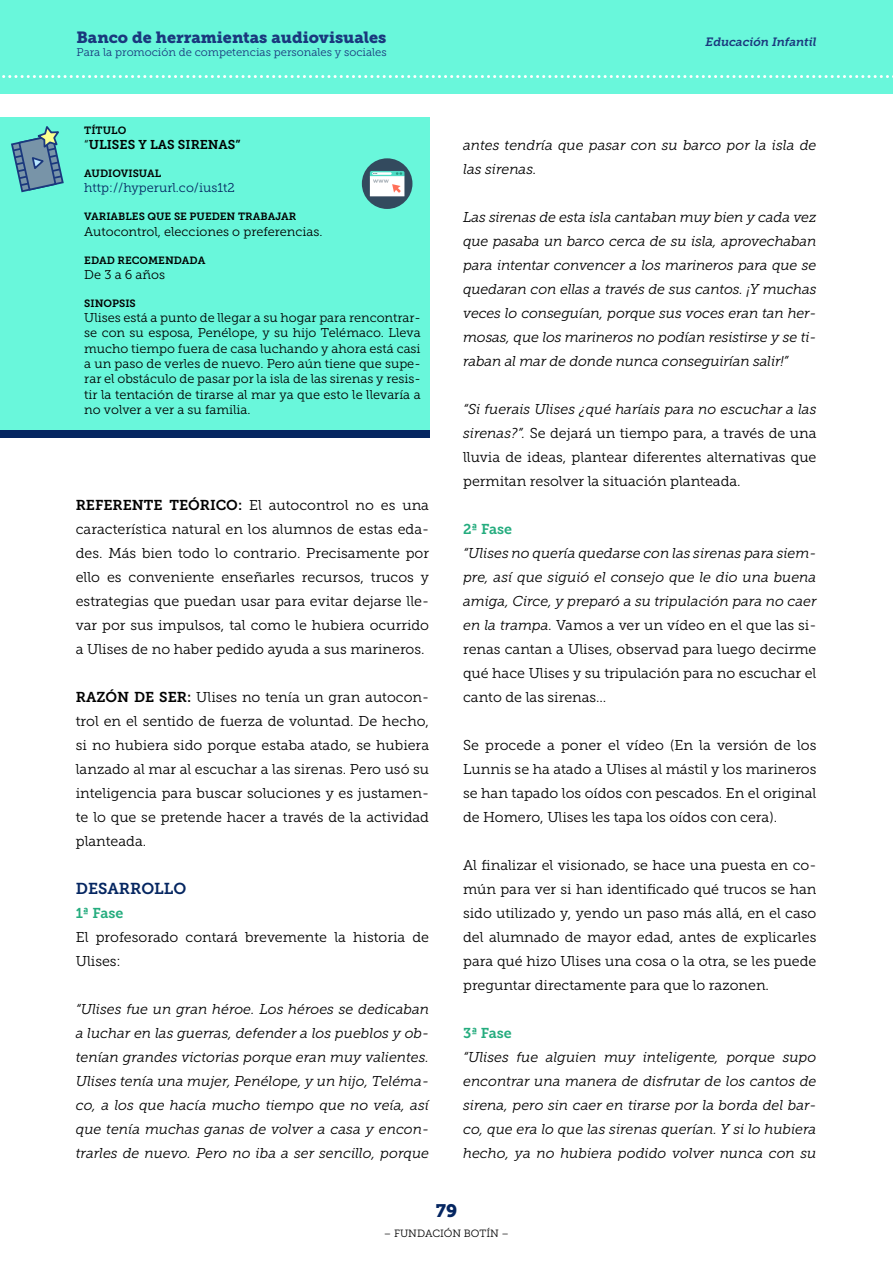
<style>
.page{position:relative;width:893px;height:1263px;background:#fff}
.page>*{position:absolute;margin:0;border:0;box-sizing:border-box;transform-origin:0 0}
.t1{font:18px "Museo Slab 900";color:#052661}
.t2{font:16.2px "Museo Slab 900";color:#1a387d}
.t3{font:15.75px "Museo Slab 700";color:#052661}
.t4{font:14.25px/24px "Museo Slab 300";color:#000;text-align:justify}
.t5{font:italic 14.25px/24px "Museo Slab 300";color:#000;text-align:justify}
.t6{font:14.25px "Museo Slab 700";color:#24ac7e}
.t7{font:12.75px/15.3px "Museo Slab 300";color:#000;text-align:justify}
.t8{font:12.75px "Museo Slab 300";color:#052661}
.t9{font:12.75px "Museo Slab 700";color:#000}
.t10{font:italic 12px "Museo Slab 700";letter-spacing:-.005em;color:#1a387d}
.t11{font:11.25px "Museo Slab 300";color:#1a387d}
.t12{font:10.5px "Museo Slab 700";color:#000}
.t13{font:10.5px "Museo Slab 300";color:#000}
.s1{font-family:"Museo Slab 300"}
.s2{font-family:"Museo Slab 700"}
.s3{font-style:italic}
.s4{font-style:normal}
</style>
<div class="page">
<div style="left:0;top:117px;width:429px;height:315px;background:#69f7db"></div>
<div style="left:0;top:431px;width:429px;height:7px;background:#052661"></div>
<div style="left:0;top:0;width:893px;height:94px;background:#69f7db"></div>
<svg style="left:2px;top:75px;width:891px;height:3px"></svg>
<div style="left:362px;top:158px;width:50px;height:51px;background:#334a5e;border-radius:50%"></div>
<svg style="left:370px;top:171px;width:34px;height:25px"></svg>
<svg style="left:11px;top:126px;width:53px;height:67px"></svg>
<p class="t2" style="left:77px;top:28px;width:311px">Banco de herramientas audiovisuales</p>
<p class="t11" style="left:77px;top:46px;width:312px">Para la promoción de competencias personales y sociales</p>
<p class="t12" style="left:84px;top:124px;width:43px">TÍTULO</p>
<p class="t9" style="left:84px;top:138px;width:158px"><span class="s1">“</span>ULISES Y LAS SIRENAS”</p>
<p class="t12" style="left:84px;top:167px;width:78px">AUDIOVISUAL</p>
<p class="t8" style="left:84px;top:181px;width:152px">http://hyperurl.co/ius1t2</p>
<p class="t12" style="left:84px;top:211px;width:213px">VARIABLES QUE SE PUEDEN TRABAJAR</p>
<p class="t7" style="left:84px;top:224px;width:240px">Autocontrol, elecciones o preferencias.</p>
<p class="t12" style="left:84px;top:254px;width:123px">EDAD RECOMENDADA</p>
<p class="t7" style="left:84px;top:267px;width:82px">De 3 a 6 años</p>
<p class="t12" style="left:84px;top:297px;width:53px">SINOPSIS</p>
<p class="t7" style="left:84px;top:310px;width:338px">Ulises está a punto de llegar a su hogar para rencontrar&shy;se con su esposa, Penélope, y su hijo Telémaco. Lleva mucho tiempo fuera de casa luchando y ahora está casi a un paso de verles de nuevo. Pero aún tiene que supe&shy;rar el obstáculo de pasar por la isla de las sirenas y resis&shy;tir la tentación de tirarse al mar ya que esto le llevaría a no volver a ver a su familia.</p>
<p class="t4" style="left:76px;top:493px;width:355px"><span class="s2">REFERENTE TEÓRICO:</span> El autocontrol no es una característica natural en los alumnos de estas eda&shy;des. Más bien todo lo contrario. Precisamente por ello es conveniente enseñarles recursos, trucos y estrategias que puedan usar para evitar dejarse lle&shy;var por sus impulsos, tal como le hubiera ocurrido a Ulises de no haber pedido ayuda a sus marineros.</p>
<p class="t4" style="left:76px;top:685px;width:355px"><span class="s2">RAZÓN DE SER:</span> Ulises no tenía un gran autocon&shy;trol en el sentido de fuerza de voluntad. De hecho, si no hubiera sido porque estaba atado, se hubiera lanzado al mar al escuchar a las sirenas. Pero usó su inteligencia para buscar soluciones y es justamen&shy;te lo que se pretende hacer a través de la actividad planteada.</p>
<p class="t3" style="left:76px;top:880px;width:112px">DESARROLLO</p>
<p class="t6" style="left:76px;top:905px;width:49px">1ª Fase</p>
<p class="t4" style="left:76px;top:925px;width:355px">El profesorado contará brevemente la historia de<br>Ulises:</p>
<p class="t5" style="left:76px;top:997px;width:355px">“Ulises fue un gran héroe. Los héroes se dedicaban a luchar en las guerras, defender a los pueblos y ob&shy;tenían grandes victorias porque eran muy valientes.<br>Ulises tenía una mujer, Penélope, y un hijo, Teléma&shy;co, a los que hacía mucho tiempo que no veía, así que tenía muchas ganas de volver a casa y encon&shy;trarles de nuevo. Pero no iba a ser sencillo, porque</p>
<p class="t10" style="left:706px;top:35px;width:112px">Educación Infantil</p>
<p class="t5" style="left:463px;top:133px;width:355px">antes tendría que pasar con su barco por la isla de las sirenas.</p>
<p class="t5" style="left:463px;top:205px;width:355px">Las sirenas de esta isla cantaban muy bien y cada vez que pasaba un barco cerca de su isla, aprovechaban para intentar convencer a los marineros para que se quedaran con ellas a través de sus cantos. ¡Y muchas veces lo conseguían, porque sus voces eran tan her&shy;mosas, que los marineros no podían resistirse y se ti&shy;raban al mar de donde nunca conseguirían salir!”</p>
<p class="t4" style="left:463px;top:397px;width:355px"><span class="s3">“Si fuerais Ulises ¿qué haríais para no escuchar a las sirenas?”.</span> Se dejará un tiempo para, a través de una lluvia de ideas, plantear diferentes alternativas que permitan resolver la situación planteada.</p>
<p class="t6" style="left:463px;top:521px;width:50px">2ª Fase</p>
<p class="t5" style="left:463px;top:541px;width:355px">“Ulises no quería quedarse con las sirenas para siem&shy;pre, así que siguió el consejo que le dio una buena amiga, Circe, y preparó a su tripulación para no caer en la trampa. <span class="s4">Vamos a ver un vídeo en el que las si&shy;renas cantan a Ulises, observad para luego decirme qué hace Ulises y su tripulación para no escuchar el canto de las sirenas…</span></p>
<p class="t4" style="left:463px;top:733px;width:355px">Se procede a poner el vídeo (En la versión de los Lunnis se ha atado a Ulises al mástil y los marineros se han tapado los oídos con pescados. En el original de Homero, Ulises les tapa los oídos con cera).</p>
<p class="t4" style="left:463px;top:853px;width:355px">Al finalizar el visionado, se hace una puesta en co&shy;mún para ver si han identificado qué trucos se han sido utilizado y, yendo un paso más allá, en el caso del alumnado de mayor edad, antes de explicarles para qué hizo Ulises una cosa o la otra, se les puede preguntar directamente para que lo razonen.</p>
<p class="t6" style="left:463px;top:1025px;width:50px">3ª Fase</p>
<p class="t5" style="left:463px;top:1045px;width:355px">“Ulises fue alguien muy inteligente, porque supo encontrar una manera de disfrutar de los cantos de sirena, pero sin caer en tirarse por la borda del bar&shy;co, que era lo que las sirenas querían. Y si lo hubiera hecho, ya no hubiera podido volver nunca con su</p>
<p class="t1" style="left:436px;top:1201px;width:23px">79</p>
<p class="t13" style="left:384px;top:1227px;width:127px">– FUNDACIÓN BOTÍN –</p>
</div>
